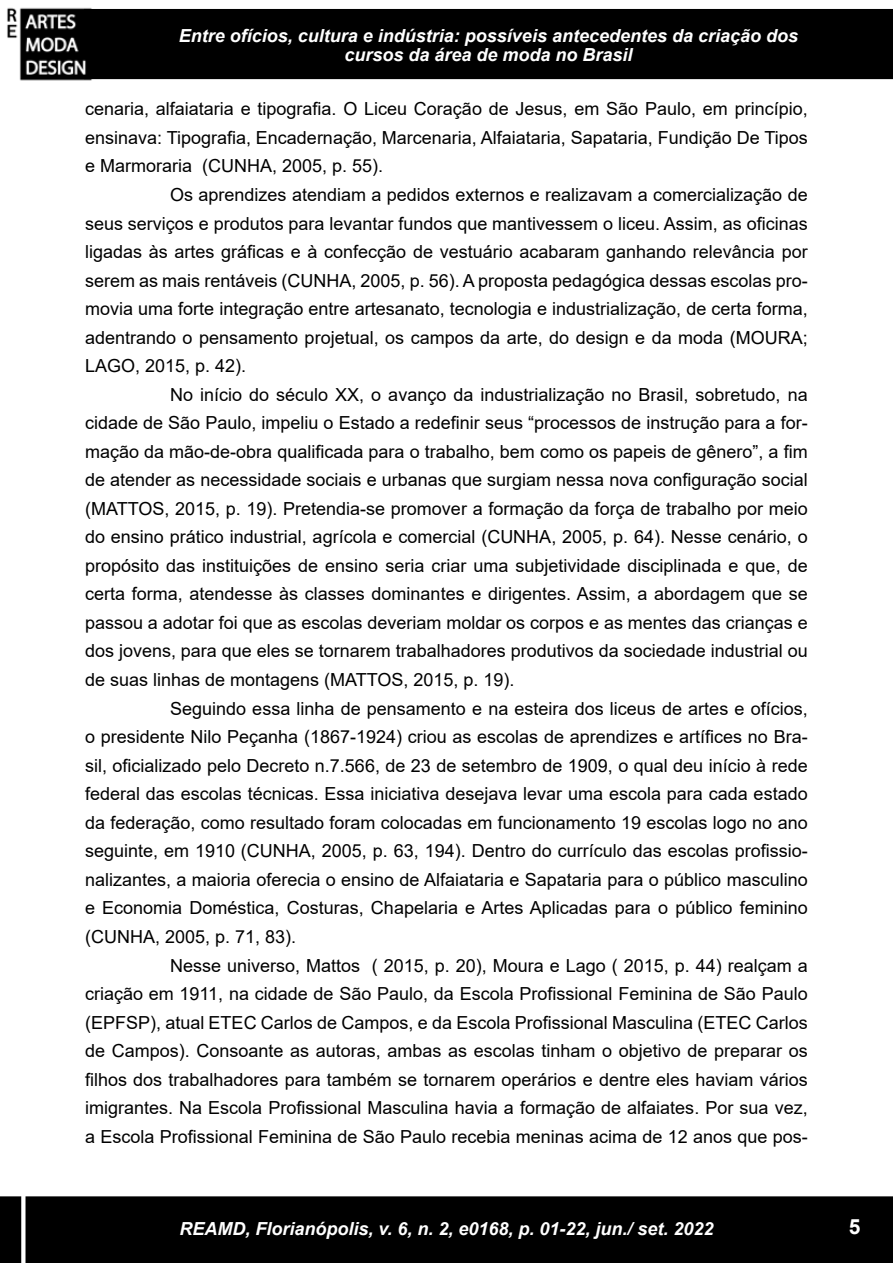
<style>
.page{position:relative;width:893px;height:1263px;background:#fff}
.page>*{position:absolute;margin:0;border:0;box-sizing:border-box;transform-origin:0 0}
.t1{font:700 21px "Arial";color:#fff}
.t2{font:18px "Arial";color:#000}
.t3{font:italic 700 18px/18.6px "Arial";color:#fff;text-align:center}
</style>
<div class="page">
<div style="left:85px;top:10px;width:807px;height:68px;background:#000"></div>
<div style="left:84px;top:9px;width:809px;height:70px;border:2px solid #000"></div>
<img style="left:7px;top:7px;width:93px;height:74px">
<div style="left:1px;top:1197px;width:891px;height:65px;background:#000"></div>
<div style="left:0;top:1196px;width:893px;height:67px;border:2px solid #000"></div>
<div style="left:21px;top:383px;width:5px;height:880px;background:#fff"></div>
<p class="t3" style="left:179px;top:27px;width:621px">Entre ofícios, cultura e indústria: possíveis antecedentes da criação dos cursos da área de moda no Brasil</p>
<p class="t2" style="left:85px;top:96px;width:724px">cenaria, alfaiataria e tipografia. O Liceu Coração de Jesus, em São Paulo, em princípio,</p>
<p class="t2" style="left:85px;top:125px;width:724px">ensinava: Tipografia, Encadernação, Marcenaria, Alfaiataria, Sapataria, Fundição De Tipos</p>
<p class="t2" style="left:85px;top:153px;width:300px">e Marmoraria (CUNHA, 2005, p. 55).</p>
<p class="t2" style="left:170px;top:182px;width:639px">Os aprendizes atendiam a pedidos externos e realizavam a comercialização de</p>
<p class="t2" style="left:85px;top:211px;width:724px">seus serviços e produtos para levantar fundos que mantivessem o liceu. Assim, as oficinas</p>
<p class="t2" style="left:85px;top:239px;width:724px">ligadas às artes gráficas e à confecção de vestuário acabaram ganhando relevância por</p>
<p class="t2" style="left:85px;top:268px;width:724px">serem as mais rentáveis (CUNHA, 2005, p. 56). A proposta pedagógica dessas escolas pro-</p>
<p class="t2" style="left:85px;top:296px;width:724px">movia uma forte integração entre artesanato, tecnologia e industrialização, de certa forma,</p>
<p class="t2" style="left:85px;top:325px;width:724px">adentrando o pensamento projetual, os campos da arte, do design e da moda (MOURA;</p>
<p class="t2" style="left:85px;top:353px;width:163px">LAGO, 2015, p. 42).</p>
<p class="t2" style="left:170px;top:382px;width:639px">No início do século XX, o avanço da industrialização no Brasil, sobretudo, na</p>
<p class="t2" style="left:85px;top:411px;width:724px">cidade de São Paulo, impeliu o Estado a redefinir seus “processos de instrução para a for-</p>
<p class="t2" style="left:85px;top:439px;width:724px">mação da mão-de-obra qualificada para o trabalho, bem como os papeis de gênero”, a fim</p>
<p class="t2" style="left:85px;top:468px;width:724px">de atender as necessidade sociais e urbanas que surgiam nessa nova configuração social</p>
<p class="t2" style="left:85px;top:496px;width:724px">(MATTOS, 2015, p. 19). Pretendia-se promover a formação da força de trabalho por meio</p>
<p class="t2" style="left:85px;top:525px;width:724px">do ensino prático industrial, agrícola e comercial (CUNHA, 2005, p. 64). Nesse cenário, o</p>
<p class="t2" style="left:85px;top:553px;width:724px">propósito das instituições de ensino seria criar uma subjetividade disciplinada e que, de</p>
<p class="t2" style="left:85px;top:582px;width:724px">certa forma, atendesse às classes dominantes e dirigentes. Assim, a abordagem que se</p>
<p class="t2" style="left:85px;top:610px;width:724px">passou a adotar foi que as escolas deveriam moldar os corpos e as mentes das crianças e</p>
<p class="t2" style="left:85px;top:639px;width:724px">dos jovens, para que eles se tornarem trabalhadores produtivos da sociedade industrial ou</p>
<p class="t2" style="left:85px;top:667px;width:431px">de suas linhas de montagens (MATTOS, 2015, p. 19).</p>
<p class="t2" style="left:170px;top:696px;width:639px">Seguindo essa linha de pensamento e na esteira dos liceus de artes e ofícios,</p>
<p class="t2" style="left:85px;top:724px;width:724px">o presidente Nilo Peçanha (1867-1924) criou as escolas de aprendizes e artífices no Bra-</p>
<p class="t2" style="left:85px;top:753px;width:724px">sil, oficializado pelo Decreto n.7.566, de 23 de setembro de 1909, o qual deu início à rede</p>
<p class="t2" style="left:85px;top:781px;width:724px">federal das escolas técnicas. Essa iniciativa desejava levar uma escola para cada estado</p>
<p class="t2" style="left:85px;top:810px;width:724px">da federação, como resultado foram colocadas em funcionamento 19 escolas logo no ano</p>
<p class="t2" style="left:85px;top:838px;width:724px">seguinte, em 1910 (CUNHA, 2005, p. 63, 194). Dentro do currículo das escolas profissio-</p>
<p class="t2" style="left:85px;top:867px;width:724px">nalizantes, a maioria oferecia o ensino de Alfaiataria e Sapataria para o público masculino</p>
<p class="t2" style="left:85px;top:895px;width:724px">e Economia Doméstica, Costuras, Chapelaria e Artes Aplicadas para o público feminino</p>
<p class="t2" style="left:85px;top:924px;width:213px">(CUNHA, 2005, p. 71, 83).</p>
<p class="t2" style="left:170px;top:953px;width:639px">Nesse universo, Mattos ( 2015, p. 20), Moura e Lago ( 2015, p. 44) realçam a</p>
<p class="t2" style="left:85px;top:981px;width:724px">criação em 1911, na cidade de São Paulo, da Escola Profissional Feminina de São Paulo</p>
<p class="t2" style="left:85px;top:1010px;width:724px">(EPFSP), atual ETEC Carlos de Campos, e da Escola Profissional Masculina (ETEC Carlos</p>
<p class="t2" style="left:85px;top:1038px;width:724px">de Campos). Consoante as autoras, ambas as escolas tinham o objetivo de preparar os</p>
<p class="t2" style="left:85px;top:1067px;width:724px">filhos dos trabalhadores para também se tornarem operários e dentre eles haviam vários</p>
<p class="t2" style="left:85px;top:1095px;width:724px">imigrantes. Na Escola Profissional Masculina havia a formação de alfaiates. Por sua vez,</p>
<p class="t2" style="left:85px;top:1124px;width:724px">a Escola Profissional Feminina de São Paulo recebia meninas acima de 12 anos que pos-</p>
<p class="t3" style="left:179px;top:1220px;width:536px">REAMD, Florianópolis, v. 6, n. 2, e0168, p. 01-22, jun./ set. 2022</p>
<p class="t1" style="left:849px;top:1211px;width:13px">5</p>
</div>
